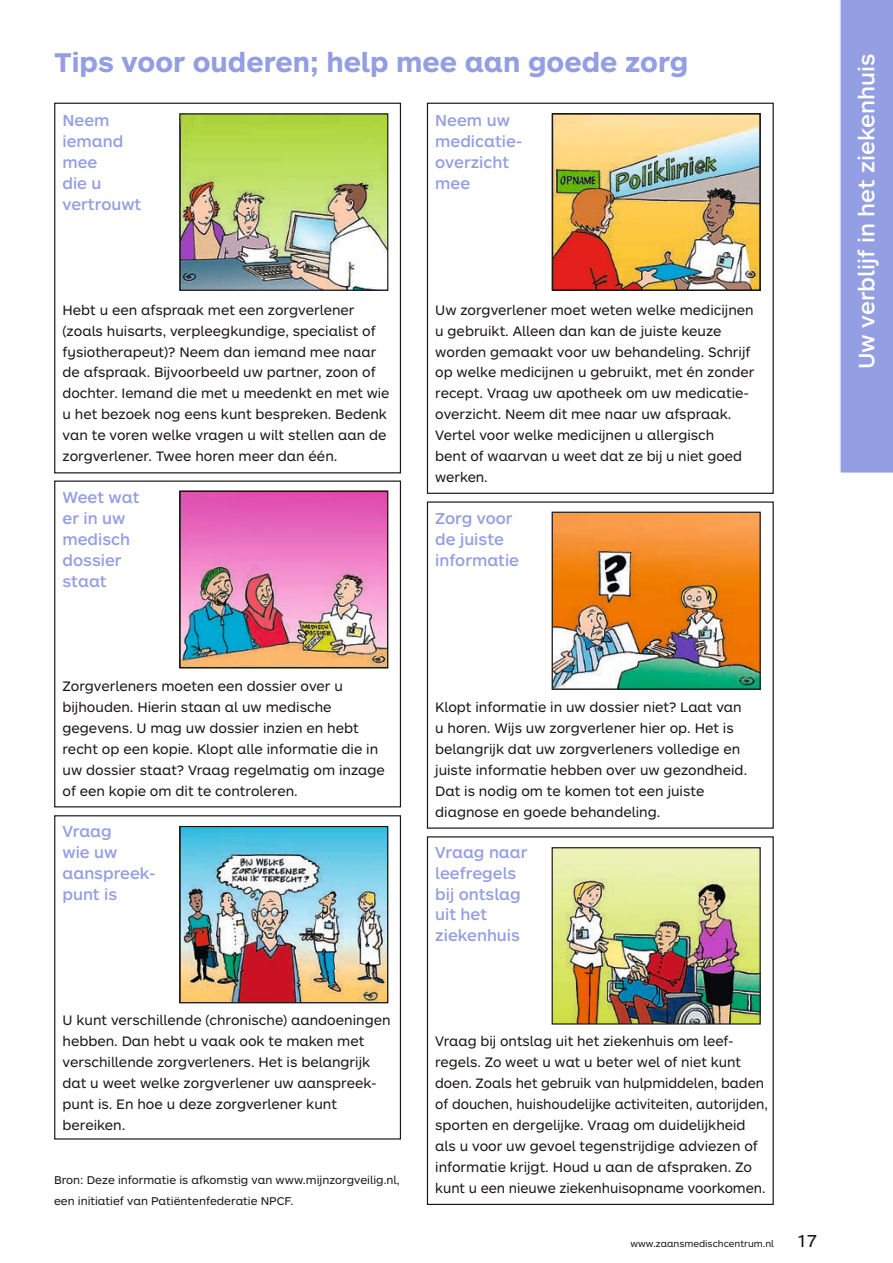
<style>
.page{position:relative;width:893px;height:1263px;background:#fff}
.page>*{position:absolute;margin:0;border:0;box-sizing:border-box;transform-origin:0 0}
.t1{font:700 28.2px "ARS Maquette Pro";color:#939ee3}
.t2{font:500 23.25px "ARS Maquette Pro";color:#fff}
.t3{font:18px "ARS Maquette Pro";color:#1b1917}
.t4{font:500 16.5px/20.9px "ARS Maquette Pro";color:#939ee3}
.t5{font:14.25px/20.9px "ARS Maquette Pro";color:#1b1917}
.t6{font:14.1px/20.9px "ARS Maquette Pro";letter-spacing:-.005em;color:#1b1917}
.t7{font:11.7px/20.9px "ARS Maquette Pro";color:#1b1917}
.t8{font:9.75px "ARS Maquette Pro";color:#1b1917}
</style>
<div class="page">
<div style="left:840px;top:0;width:53px;height:473px;background:#939ee3"></div>
<img style="left:554px;top:115px;width:205px;height:174px">
<div style="left:552px;top:113px;width:209px;height:178px;border:1px solid #1b1917"></div>
<img style="left:181px;top:115px;width:205px;height:174px">
<div style="left:179px;top:113px;width:209px;height:178px;border:1px solid #1b1917"></div>
<img style="left:554px;top:514px;width:205px;height:174px">
<div style="left:552px;top:512px;width:209px;height:178px;border:1px solid #1b1917"></div>
<img style="left:182px;top:493px;width:204px;height:173px">
<div style="left:179px;top:490px;width:209px;height:178px;border:1px solid #1b1917"></div>
<img style="left:554px;top:849px;width:205px;height:173px">
<div style="left:552px;top:847px;width:209px;height:177px;border:1px solid #1b1917"></div>
<img style="left:181px;top:828px;width:205px;height:173px">
<div style="left:179px;top:826px;width:209px;height:177px;border:1px solid #1b1917"></div>
<div style="left:427px;top:103px;width:347px;height:391px;border:1px solid #1b1917"></div>
<div style="left:54px;top:103px;width:347px;height:370px;border:1px solid #1b1917"></div>
<div style="left:54px;top:480px;width:347px;height:327px;border:1px solid #1b1917"></div>
<div style="left:54px;top:815px;width:347px;height:324px;border:1px solid #1b1917"></div>
<div style="left:427px;top:501px;width:347px;height:328px;border:1px solid #1b1917"></div>
<div style="left:427px;top:836px;width:347px;height:369px;border:1px solid #1b1917"></div>
<h1 class="t1" style="left:54px;top:44px;width:636px">Tips voor ouderen; help mee aan goede zorg</h1>
<p class="t4" style="left:63px;top:109px;width:80px">Neem iemand mee<br>die u vertrouwt</p>
<p class="t5" style="left:63px;top:299px;width:328px">Hebt u een afspraak met een zorgverlener (zoals huisarts, verpleegkundige, specialist of fysiotherapeut)? Neem dan iemand mee naar de afspraak. Bijvoorbeeld uw partner, zoon of dochter. Iemand die met u meedenkt en met wie u het bezoek nog eens kunt bespreken. Bedenk van te voren welke vragen u wilt stellen aan de zorgverlener. Twee horen meer dan één.</p>
<p class="t4" style="left:63px;top:486px;width:79px">Weet wat er in uw medisch dossier staat</p>
<p class="t4" style="left:435px;top:109px;width:89px">Neem uw medicatie&shy;overzicht mee</p>
<p class="t5" style="left:435px;top:299px;width:321px">Uw zorgverlener moet weten welke medicijnen u gebruikt. Alleen dan kan de juiste keuze worden gemaakt voor uw behandeling. Schrijf op welke medicijnen u gebruikt, met én zonder recept. Vraag uw apotheek om uw medicatie&shy;overzicht. Neem dit mee naar uw afspraak.<br>Vertel voor welke medicijnen u allergisch<br>bent of waarvan u weet dat ze bij u niet goed werken.</p>
<p class="t4" style="left:435px;top:507px;width:85px">Zorg voor de juiste informatie</p>
<p class="t5" style="left:63px;top:675px;width:324px">Zorgverleners moeten een dossier over u bijhouden. Hierin staan al uw medische gegevens. U mag uw dossier inzien en hebt recht op een kopie. Klopt alle informatie die in uw dossier staat? Vraag regelmatig om inzage of een kopie om dit te controleren.</p>
<p class="t4" style="left:63px;top:820px;width:95px">Vraag<br>wie uw aanspreek&shy;punt is</p>
<p class="t5" style="left:63px;top:1009px;width:330px">U kunt verschillende (chronische) aandoeningen hebben. Dan hebt u vaak ook te maken met verschillende zorgverleners. Het is belangrijk dat u weet welke zorgverlener uw aanspreek&shy;punt is. En hoe u deze zorgverlener kunt bereiken.</p>
<p class="t7" style="left:54px;top:1169px;width:347px">Bron: Deze informatie is afkomstig van www.mijnzorgveilig.nl, een initiatief van Patiëntenfederatie NPCF.</p>
<p class="t5" style="left:435px;top:696px;width:314px">Klopt informatie in uw dossier niet? Laat van u horen. Wijs uw zorgverlener hier op. Het is belangrijk dat uw zorgverleners volledige en juiste informatie hebben over uw gezondheid.<br>Dat is nodig om te komen tot een juiste diagnose en goede behandeling.</p>
<p class="t4" style="left:435px;top:841px;width:94px">Vraag naar leefregels bij ontslag uit het ziekenhuis</p>
<p class="t5" style="left:435px;top:1030px;width:307px">Vraag bij ontslag uit het ziekenhuis om leef&shy;regels. Zo weet u wat u beter wel of niet kunt</p>
<p class="t6" style="left:435px;top:1072px;width:334px">doen. Zoals het gebruik van hulpmiddelen, baden of douchen, huishoudelijke activiteiten, autorijden,</p>
<p class="t5" style="left:435px;top:1114px;width:324px">sporten en dergelijke. Vraag om duidelijkheid als u voor uw gevoel tegenstrijdige adviezen of informatie krijgt. Houd u aan de afspraken. Zo</p>
<p class="t6" style="left:435px;top:1176px;width:332px">kunt u een nieuwe ziekenhuisopname voorkomen.</p>
<p class="t8" style="left:631px;top:1237px;width:145px">www.zaansmedischcentrum.nl</p>
<p class="t3" style="left:796px;top:1229px;width:22px">17</p>
<h2 class="t2" style="left:851px;top:369px;width:317px;rotate:-90deg">Uw verblijf in het ziekenhuis</h2>
</div>
